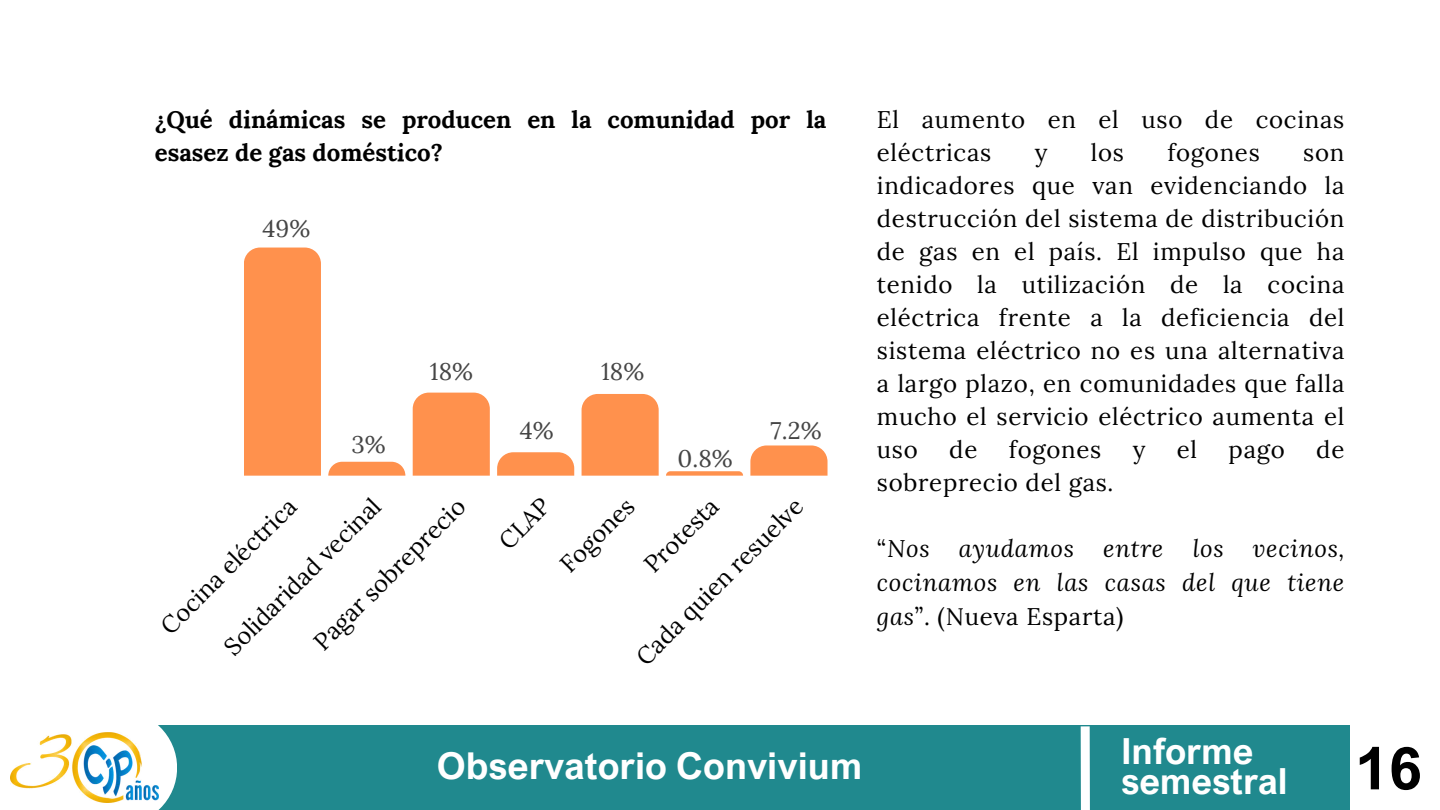
<style>
.page{position:relative;width:1440px;height:810px;background:#fff}
.page>*{position:absolute;margin:0;border:0;box-sizing:border-box;transform-origin:0 0}
.t1{font:700 37px "Arial Nova";color:#fff}
.t2{font:700 36px/30.8px "Arial Nova";color:#fff}
.t3{font:24px/33px "Lora";letter-spacing:.03em;color:#000}
.t4{font:italic 24px/33.8px "Lora";letter-spacing:.03em;color:#000;text-align:justify}
.t5{font:700 24px/33px "Lora";color:#000}
.t6{font:24px "Lora";color:#454545}
.s1{font-style:normal}
.s2{font-size:59.1px;color:#000}
</style>
<div class="page">
<div style="left:244px;top:248px;width:77px;height:228px;background:#ff914d"></div>
<svg style="left:328px;top:462px;width:77px;height:14px"></svg>
<div style="left:413px;top:393px;width:77px;height:83px;background:#ff914d"></div>
<svg style="left:497px;top:452px;width:77px;height:24px;background:#ff9a5c"></svg>
<div style="left:582px;top:394px;width:77px;height:82px;background:#ff914d"></div>
<svg style="left:666px;top:471px;width:77px;height:5px"></svg>
<svg style="left:750px;top:445px;width:78px;height:31px;background:#ff9a5c"></svg>
<div style="left:143px;top:726px;width:1207px;height:84px;background:#20898e"></div>
<svg style="left:99px;top:725px;width:78px;height:85px"></svg>
<img style="left:10px;top:733px;width:148px;height:70px">
<svg style="left:1076px;top:725px;width:19px;height:85px"></svg>
<p class="t5" style="left:155px;top:102px;width:673px">¿Qué dinámicas se producen en la comunidad por la esasez de gas doméstico?</p>
<p class="t6" style="left:262px;top:213px;width:49px">49%</p>
<p class="t6" style="left:351px;top:429px;width:36px">3%</p>
<p class="t6" style="left:430px;top:356px;width:45px">18%</p>
<p class="t6" style="left:520px;top:415px;width:35px">4%</p>
<p class="t6" style="left:601px;top:356px;width:45px">18%</p>
<p class="t6" style="left:677px;top:443px;width:57px">0.8%</p>
<p class="t6" style="left:771px;top:415px;width:52px">7.2%</p>
<p class="t3" style="left:216px;top:639px;width:212px;rotate:-45deg">Solidaridad vecinal</p>
<p class="t3" style="left:306px;top:634px;width:205px;rotate:-45deg">Pagar sobreprecio</p>
<p class="t3" style="left:491px;top:533px;width:62px;rotate:-45deg">CLAP</p>
<p class="t3" style="left:552px;top:556px;width:95px;rotate:-45deg">Fogones</p>
<p class="t3" style="left:636px;top:557px;width:96px;rotate:-45deg">Protesta</p>
<p class="t3" style="left:153px;top:618px;width:182px;rotate:-45deg">Cocina eléctrica</p>
<p class="t3" style="left:628px;top:649px;width:226px;rotate:-45deg">Cada quien resuelve</p>
<p class="t3" style="left:877px;top:102px;width:469px">El aumento en el uso de cocinas eléctricas</p>
<p class="t3" style="left:1035px;top:135px;width:14px">y</p>
<p class="t3" style="left:1091px;top:135px;width:35px">los</p>
<p class="t3" style="left:1167px;top:135px;width:94px">fogones</p>
<p class="t3" style="left:877px;top:135px;width:469px;text-align:justify;text-indent:426px">son indicadores que van evidenciando la destrucción del sistema de distribución de gas en el país. El impulso que ha tenido la utilización de la cocina eléctrica frente a la deficiencia del sistema eléctrico no es una alternativa a largo plazo, en comunidades que falla mucho el servicio eléctrico aumenta el uso</p>
<p class="t3" style="left:949px;top:432px;width:30px">de</p>
<p class="t3" style="left:1009px;top:432px;width:94px">fogones</p>
<p class="t3" style="left:1133px;top:432px;width:14px">y</p>
<p class="t3" style="left:1177px;top:432px;width:22px">el</p>
<p class="t3" style="left:1229px;top:432px;width:58px">pago</p>
<p class="t3" style="left:1316px;top:432px;width:30px">de</p>
<p class="t3" style="left:877px;top:465px;width:238px">sobreprecio del gas.</p>
<p class="t4" style="left:877px;top:531px;width:469px"><span class="s1">“</span>Nos ayudamos entre los vecinos, cocinamos en las casas del que tiene gas<span class="s1">”. (Nueva Esparta)</span></p>
<h1 class="t1" style="left:437px;top:743px;width:427px">Observatorio Convivium</h1>
<h2 class="t2" style="left:1121px;top:735px;width:303px">Informe semestral <span class="s2">16</span></h2>
</div>
